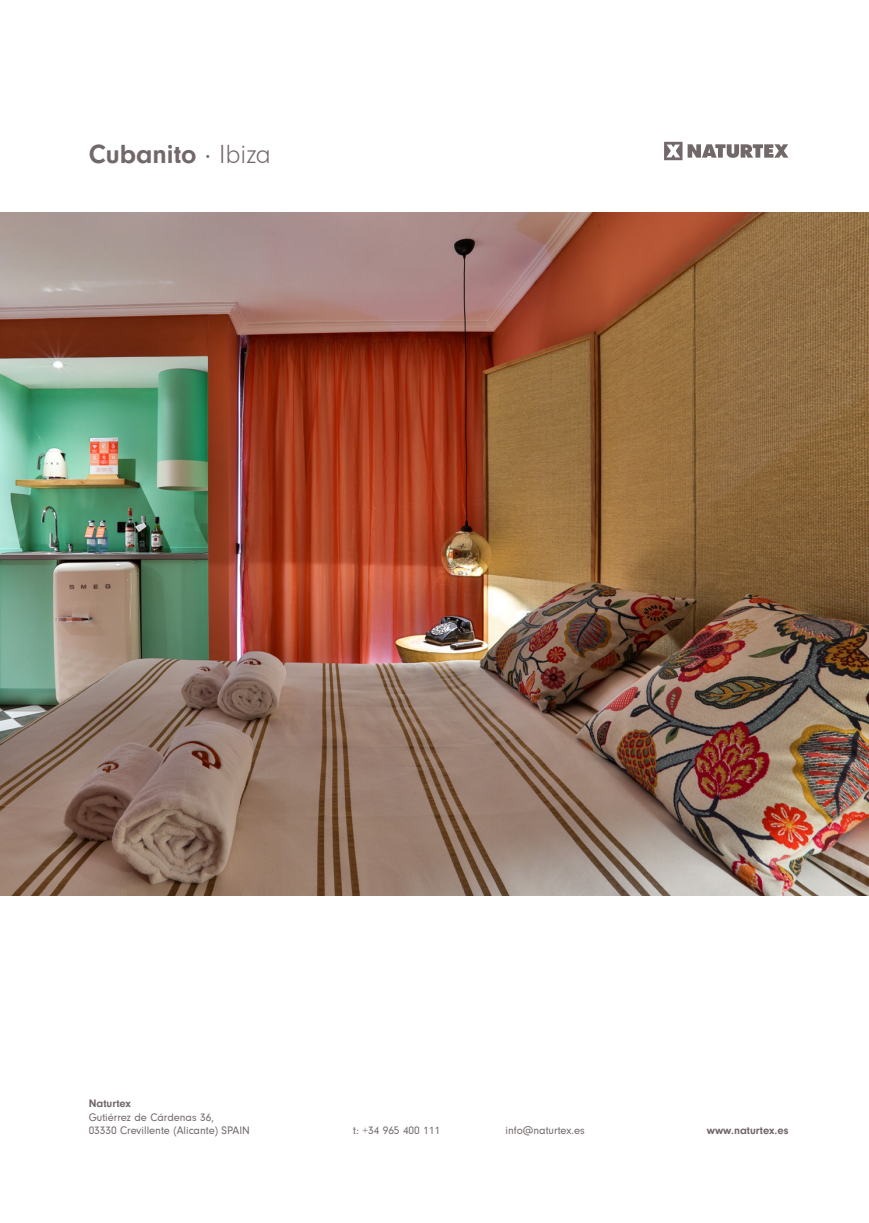
<style>
.page{position:relative;width:869px;height:1223px;background:#fff}
.page>*{position:absolute;margin:0;border:0;box-sizing:border-box;transform-origin:0 0}
.t1{font:700 27px "Neuzeit Gro";color:#736869}
.t2{font:11.25px "Neuzeit Gro";color:#736869}
.t3{font:700 11.25px "Neuzeit Gro";color:#736869}
.s1{font-weight:400}
.s2{font-weight:300}
</style>
<div class="page">
<img style="left:0;top:213px;width:868px;height:682px">
<svg style="left:664px;top:142px;width:124px;height:18px"></svg>
<p class="t1" style="left:89px;top:139px;width:184px">Cubanito <span class="s1">·</span> <span class="s2">Ibiza</span></p>
<p class="t3" style="left:89px;top:1097px;width:44px">Naturtex</p>
<p class="t2" style="left:89px;top:1111px;width:127px">Gutiérrez de Cárdenas 36,</p>
<p class="t2" style="left:89px;top:1124px;width:163px">03330 Crevillente (Alicante) SPAIN</p>
<p class="t2" style="left:353px;top:1124px;width:88px">t: +34 965 400 111</p>
<p class="t2" style="left:505px;top:1124px;width:81px">info@naturtex.es</p>
<p class="t3" style="left:706px;top:1124px;width:83px">www.naturtex.es</p>
</div>
